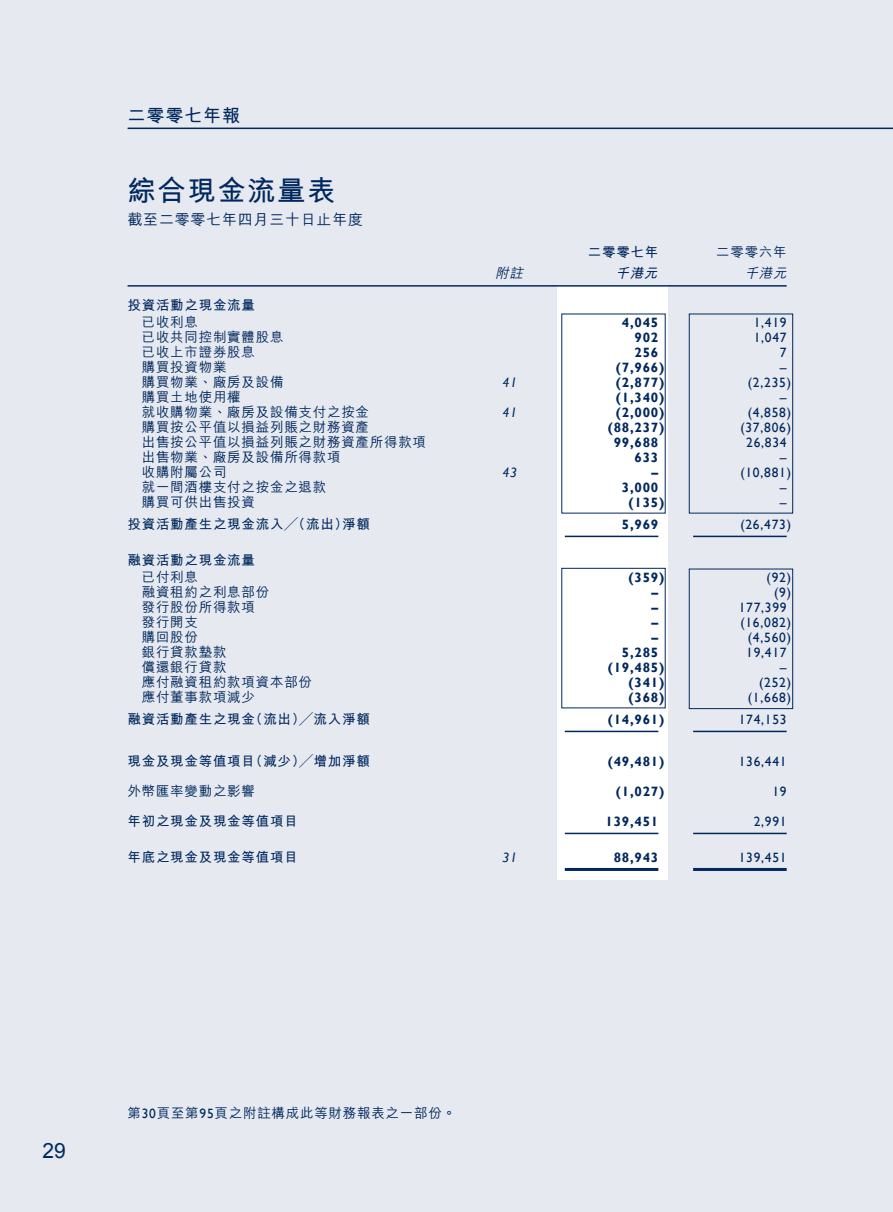
<style>
.page{position:relative;width:893px;height:1212px;background:#e6e9ef}
.page>*{position:absolute;margin:0;border:0;box-sizing:border-box;transform-origin:0 0}
.t1{font:700 28.5px "M Hei HK";letter-spacing:.05em;color:#00285e}
.t2{font:21px "Arial";color:#00285e}
.t3{font:700 18px "M Hei HK";letter-spacing:.05em;color:#00285e}
.t4{font:500 15px "M Hei HK";letter-spacing:.05em;color:#00285e}
.t5{font:500 13.5px "M Hei HK";letter-spacing:.055em;color:#00285e}
.t6{font:700 13.5px "Gill Sans";letter-spacing:.055em;color:#00285e}
.t7{font:13.5px "Gill Sans";letter-spacing:.055em;color:#00285e}
.t8{font:700 13.5px/17.1px "M Hei HK";letter-spacing:.055em;color:#00285e}
.t9{font:italic 13.5px "Gill Sans";letter-spacing:.055em;color:#00285e}
.t10{font:italic 500 13.5px "M Hei HK";color:#00285e}
.t11{font:italic 700 13.5px "M Hei HK";color:#00285e}
.s1{font-weight:500}
.s2{font-family:"Gill Sans";font-weight:400}
</style>
<div class="page">
<hr style="left:128px;top:128px;width:765px;height:1px;background:#00285e">
<div style="left:557px;top:285px;width:111px;height:594px;background:#fff"></div>
<hr style="left:128px;top:285px;width:659px;height:2px;background:#00285e">
<div style="left:689px;top:314px;width:104px;height:199px;border:1px solid #00285e"></div>
<hr style="left:565px;top:536px;width:93px;height:1px;background:#00285e">
<hr style="left:693px;top:536px;width:94px;height:1px;background:#00285e">
<div style="left:689px;top:569px;width:104px;height:140px;border:1px solid #00285e"></div>
<hr style="left:565px;top:731px;width:93px;height:1px;background:#00285e">
<hr style="left:693px;top:731px;width:94px;height:1px;background:#00285e">
<hr style="left:565px;top:833px;width:93px;height:1px;background:#00285e">
<hr style="left:693px;top:833px;width:94px;height:1px;background:#00285e">
<hr style="left:565px;top:868px;width:93px;height:3px;background:#00285e">
<hr style="left:693px;top:868px;width:94px;height:3px;background:#00285e">
<p class="t3" style="left:128px;top:103px;width:114px">二零零七年報</p>
<p class="t1" style="left:128px;top:170px;width:210px">綜合現金流量表</p>
<p class="t4" style="left:128px;top:209px;width:237px">截至二零零七年四月三十日止年度</p>
<p class="t8" style="left:588px;top:243px;width:72px">二零零七年</p>
<p class="t5" style="left:716px;top:243px;width:72px">二零零六年</p>
<p class="t10" style="left:495px;top:264px;width:33px">附註</p>
<p class="t11" style="left:615px;top:264px;width:48px">千港元</p>
<p class="t10" style="left:745px;top:264px;width:48px">千港元</p>
<p class="t8" style="left:142px;top:295px;width:115px;text-indent:-14px">投資活動之現金流量<span class="s1">已收利息</span></p>
<p class="t6" style="left:622px;top:314px;width:38px">4,045</p>
<p class="t7" style="left:754px;top:315px;width:34px">1,419</p>
<p class="t5" style="left:142px;top:327px;width:143px">已收共同控制實體股息</p>
<p class="t6" style="left:634px;top:329px;width:25px">902</p>
<p class="t7" style="left:754px;top:330px;width:34px">1,047</p>
<p class="t5" style="left:142px;top:342px;width:115px">已收上市證券股息</p>
<p class="t6" style="left:634px;top:344px;width:25px">256</p>
<p class="t7" style="left:780px;top:345px;width:8px">7</p>
<p class="t5" style="left:142px;top:357px;width:86px">購買投資物業</p>
<p class="t6" style="left:616px;top:359px;width:50px">(7,966 )</p>
<p class="t7" style="left:780px;top:360px;width:8px">–</p>
<p class="t5" style="left:142px;top:372px;width:143px">購買物業、廠房及設備</p>
<p class="t9" style="left:502px;top:375px;width:16px">41</p>
<p class="t6" style="left:616px;top:374px;width:50px">(2,877 )</p>
<p class="t7" style="left:748px;top:375px;width:45px">(2,235 )</p>
<p class="t5" style="left:142px;top:387px;width:101px">購買土地使用權</p>
<p class="t6" style="left:616px;top:389px;width:50px">(1,340 )</p>
<p class="t7" style="left:780px;top:390px;width:8px">–</p>
<p class="t5" style="left:142px;top:402px;width:229px">就收購物業、廠房及設備支付之按金</p>
<p class="t9" style="left:502px;top:405px;width:16px">41</p>
<p class="t6" style="left:616px;top:404px;width:50px">(2,000 )</p>
<p class="t7" style="left:748px;top:405px;width:45px">(4,858 )</p>
<p class="t5" style="left:142px;top:417px;width:229px">購買按公平值以損益列賬之財務資產</p>
<p class="t6" style="left:608px;top:419px;width:58px">(88,237 )</p>
<p class="t7" style="left:740px;top:420px;width:52px">(37,806 )</p>
<p class="t5" style="left:142px;top:432px;width:286px">出售按公平值以損益列賬之財務資產所得款項</p>
<p class="t6" style="left:614px;top:434px;width:46px">99,688</p>
<p class="t7" style="left:746px;top:435px;width:42px">26,834</p>
<p class="t5" style="left:142px;top:447px;width:200px">出售物業、廠房及設備所得款項</p>
<p class="t6" style="left:634px;top:449px;width:25px">633</p>
<p class="t7" style="left:780px;top:450px;width:8px">–</p>
<p class="t5" style="left:142px;top:462px;width:86px">收購附屬公司</p>
<p class="t9" style="left:502px;top:465px;width:16px">43</p>
<p class="t6" style="left:652px;top:464px;width:8px">–</p>
<p class="t7" style="left:740px;top:465px;width:52px">(10,881 )</p>
<p class="t5" style="left:142px;top:477px;width:186px">就一間酒樓支付之按金之退款</p>
<p class="t6" style="left:622px;top:479px;width:38px">3,000</p>
<p class="t7" style="left:780px;top:480px;width:8px">–</p>
<p class="t5" style="left:142px;top:492px;width:115px">購買可供出售投資</p>
<p class="t6" style="left:629px;top:494px;width:37px">(135 )</p>
<p class="t7" style="left:780px;top:495px;width:8px">–</p>
<p class="t8" style="left:128px;top:514px;width:244px">投資活動產生之現金流入╱（流出）淨額</p>
<p class="t6" style="left:622px;top:516px;width:38px">5,969</p>
<p class="t7" style="left:740px;top:517px;width:52px">(26,473 )</p>
<p class="t8" style="left:142px;top:550px;width:115px;text-indent:-14px">融資活動之現金流量<span class="s1">已付利息</span></p>
<p class="t6" style="left:629px;top:569px;width:37px">(359 )</p>
<p class="t7" style="left:767px;top:570px;width:26px">(92 )</p>
<p class="t5" style="left:142px;top:582px;width:129px">融資租約之利息部份</p>
<p class="t6" style="left:652px;top:584px;width:8px">–</p>
<p class="t7" style="left:774px;top:585px;width:18px">(9 )</p>
<p class="t5" style="left:142px;top:597px;width:115px">發行股份所得款項</p>
<p class="t6" style="left:652px;top:599px;width:8px">–</p>
<p class="t7" style="left:739px;top:600px;width:49px">177,399</p>
<p class="t5" style="left:142px;top:612px;width:58px">發行開支</p>
<p class="t6" style="left:652px;top:614px;width:8px">–</p>
<p class="t7" style="left:740px;top:615px;width:52px">(16,082 )</p>
<p class="t5" style="left:142px;top:627px;width:58px">購回股份</p>
<p class="t6" style="left:652px;top:629px;width:8px">–</p>
<p class="t7" style="left:748px;top:630px;width:45px">(4,560 )</p>
<p class="t5" style="left:142px;top:642px;width:86px">銀行貸款墊款</p>
<p class="t6" style="left:622px;top:644px;width:38px">5,285</p>
<p class="t7" style="left:746px;top:645px;width:42px">19,417</p>
<p class="t5" style="left:142px;top:657px;width:86px">償還銀行貸款</p>
<p class="t6" style="left:608px;top:659px;width:58px">(19,485 )</p>
<p class="t7" style="left:780px;top:660px;width:8px">–</p>
<p class="t5" style="left:142px;top:672px;width:172px">應付融資租約款項資本部份</p>
<p class="t6" style="left:629px;top:674px;width:37px">(341 )</p>
<p class="t7" style="left:759px;top:675px;width:33px">(252 )</p>
<p class="t5" style="left:142px;top:687px;width:115px">應付董事款項減少</p>
<p class="t6" style="left:629px;top:689px;width:37px">(368 )</p>
<p class="t7" style="left:748px;top:690px;width:45px">(1,668 )</p>
<p class="t8" style="left:128px;top:709px;width:244px">融資活動產生之現金（流出）╱流入淨額</p>
<p class="t6" style="left:608px;top:711px;width:58px">(14,961 )</p>
<p class="t7" style="left:739px;top:712px;width:49px">174,153</p>
<p class="t8" style="left:128px;top:751px;width:244px">現金及現金等值項目（減少）╱增加淨額</p>
<p class="t6" style="left:608px;top:753px;width:58px">(49,481 )</p>
<p class="t7" style="left:739px;top:754px;width:49px">136,441</p>
<p class="t5" style="left:128px;top:781px;width:129px">外幣匯率變動之影響</p>
<p class="t6" style="left:616px;top:783px;width:50px">(1,027 )</p>
<p class="t7" style="left:772px;top:784px;width:16px">19</p>
<p class="t8" style="left:128px;top:811px;width:172px">年初之現金及現金等值項目</p>
<p class="t6" style="left:605px;top:813px;width:54px">139,451</p>
<p class="t7" style="left:754px;top:814px;width:34px">2,991</p>
<p class="t8" style="left:128px;top:847px;width:172px">年底之現金及現金等值項目</p>
<p class="t9" style="left:502px;top:849px;width:16px">31</p>
<p class="t6" style="left:614px;top:849px;width:46px">88,943</p>
<p class="t7" style="left:739px;top:850px;width:49px">139,451</p>
<p class="t2" style="left:43px;top:1136px;width:25px">29</p>
<p class="t5" style="left:128px;top:1103px;width:330px">第<span class="s2">30</span>頁至第<span class="s2">95</span>頁之附註構成此等財務報表之一部份。</p>
</div>
